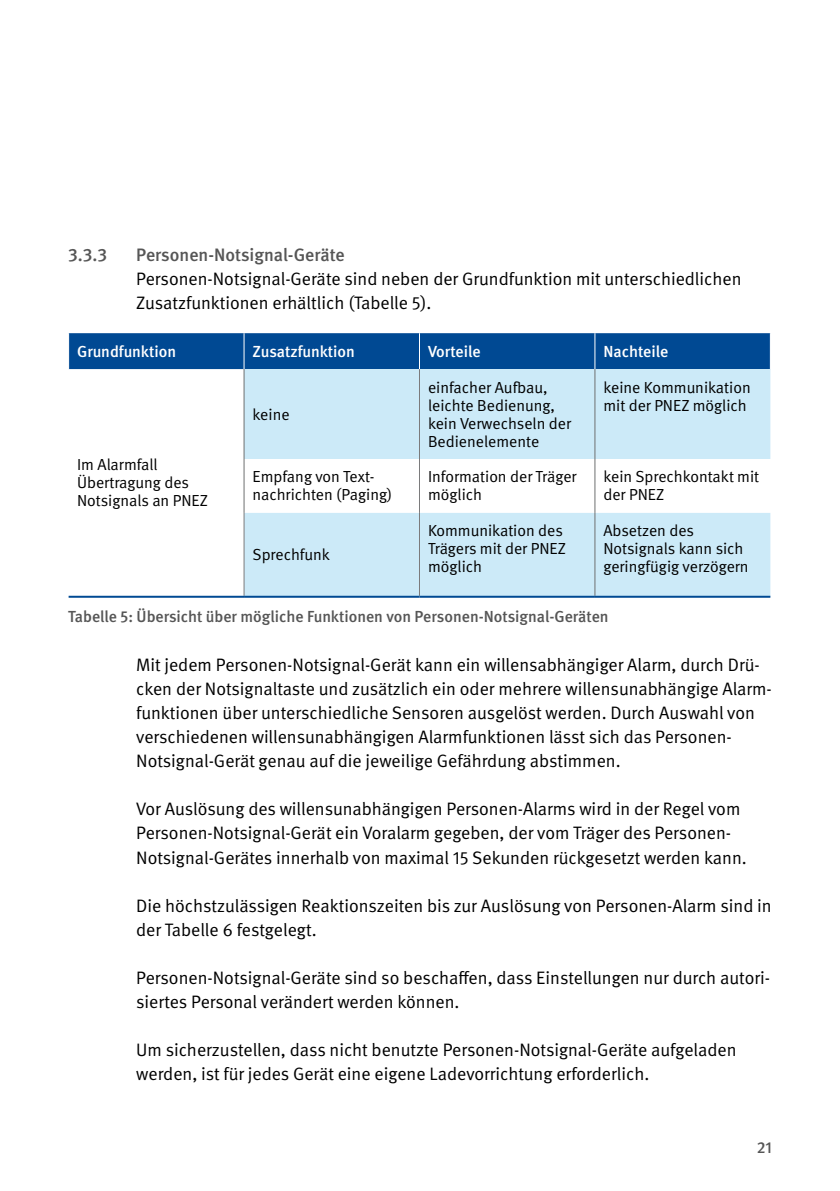
<style>
.page{position:relative;width:840px;height:1191px;background:#fff}
.page>*{position:absolute;margin:0;border:0;box-sizing:border-box;transform-origin:0 0}
.t1{font:18px/24.2px "DGUV Meta";color:#000}
.t2{font:500 18px "DGUV Meta";color:#565656}
.t3{font:16px/18px "DGUV Meta";color:#000}
.t4{font:500 16px "DGUV Meta";color:#565656}
.t5{font:500 16px "DGUV Meta";color:#fff}
</style>
<div class="page">
<div style="left:69px;top:333px;width:700px;height:36px;background:#004993"></div>
<svg style="left:244px;top:369px;width:526px;height:227px;fill:#cceaf8"></svg>
<hr style="left:419px;top:333px;width:1px;height:36px;background:#fff">
<hr style="left:419px;top:369px;width:1px;height:90px;background:#7b7b7c">
<hr style="left:419px;top:459px;width:1px;height:54px;background:#7b7b7c">
<hr style="left:419px;top:513px;width:1px;height:83px;background:#7b7b7c">
<hr style="left:243px;top:333px;width:1px;height:36px;background:#fff">
<hr style="left:243px;top:369px;width:1px;height:90px;background:#6e7070">
<hr style="left:243px;top:459px;width:1px;height:54px;background:#6e7070">
<hr style="left:243px;top:513px;width:1px;height:83px;background:#7b7b7c">
<hr style="left:594px;top:333px;width:1px;height:36px;background:#fff">
<hr style="left:594px;top:369px;width:1px;height:90px;background:#6e7070">
<hr style="left:594px;top:459px;width:1px;height:54px;background:#6e7070">
<hr style="left:594px;top:513px;width:1px;height:83px;background:#6e7070">
<hr style="left:69px;top:596px;width:175px;height:2px;background:#004a93">
<hr style="left:244px;top:596px;width:175px;height:2px;background:#004a93">
<hr style="left:419px;top:596px;width:175px;height:2px;background:#004a93">
<hr style="left:594px;top:596px;width:176px;height:2px;background:#004a93">
<p class="t2" style="left:68px;top:244px;width:41px">3.3.3</p>
<p class="t2" style="left:136px;top:244px;width:210px">Personen-Notsignal-Geräte</p>
<p class="t1" style="left:136px;top:267px;width:606px">Personen-Notsignal-Geräte sind neben der Grundfunktion mit unterschiedlichen<br>Zusatzfunktionen erhältlich (Tabelle 5).</p>
<p class="t5" style="left:77px;top:342px;width:100px">Grundfunktion</p>
<p class="t5" style="left:252px;top:342px;width:104px">Zusatzfunktion</p>
<p class="t5" style="left:428px;top:342px;width:54px">Vorteile</p>
<p class="t5" style="left:603px;top:342px;width:66px">Nachteile</p>
<p class="t3" style="left:77px;top:456px;width:132px">Im Alarmfall<br>Übertragung des<br>Notsignals an PNEZ</p>
<p class="t3" style="left:252px;top:405px;width:39px">keine</p>
<p class="t3" style="left:428px;top:378px;width:145px">einfacher Aufbau, leichte Bedienung, kein Verwechseln der<br>Bedienelemente</p>
<p class="t3" style="left:603px;top:378px;width:149px">keine Kommunikation mit der PNEZ möglich</p>
<p class="t3" style="left:252px;top:468px;width:141px">Empfang von Text&shy;nachrichten (Paging)</p>
<p class="t3" style="left:428px;top:468px;width:150px">Information der Träger möglich</p>
<p class="t3" style="left:603px;top:468px;width:157px">kein Sprechkontakt mit der PNEZ</p>
<p class="t3" style="left:428px;top:522px;width:139px">Kommunikation des<br>Trägers mit der PNEZ möglich</p>
<p class="t3" style="left:603px;top:522px;width:147px">Absetzen des<br>Notsignals kann sich geringfügig verzögern</p>
<p class="t4" style="left:68px;top:607px;width:541px">Tabelle 5: Übersicht über mögliche Funktionen von Personen-Notsignal-Geräten</p>
<p class="t1" style="left:136px;top:652px;width:636px">Mit jedem Personen-Notsignal-Gerät kann ein willensabhängiger Alarm, durch Drü&shy;cken der Notsignaltaste und zusätzlich ein oder mehrere willensunabhängige Alarm&shy;funktionen über unterschiedliche Sensoren ausgelöst werden. Durch Auswahl von verschiedenen willensunabhängigen Alarmfunktionen lässt sich das Personen-Notsignal-Gerät genau auf die jeweilige Gefährdung abstimmen.</p>
<p class="t1" style="left:136px;top:797px;width:611px">Vor Auslösung des willensunabhängigen Personen-Alarms wird in der Regel vom<br>Personen-Notsignal-Gerät ein Voralarm gegeben, der vom Träger des Personen-<br>Notsignal-Gerätes innerhalb von maximal 15 Sekunden rückgesetzt werden kann.</p>
<p class="t1" style="left:136px;top:893px;width:636px">Die höchstzulässigen Reaktionszeiten bis zur Auslösung von Personen-Alarm sind in der Tabelle 6 festgelegt.</p>
<p class="t1" style="left:136px;top:966px;width:635px">Personen-Notsignal-Geräte sind so beschaffen, dass Einstellungen nur durch autori&shy;siertes Personal verändert werden können.</p>
<p class="t1" style="left:136px;top:1038px;width:601px">Um sicherzustellen, dass nicht benutzte Personen-Notsignal-Geräte aufgeladen werden, ist für jedes Gerät eine eigene Ladevorrichtung erforderlich.</p>
<p class="t3" style="left:252px;top:546px;width:79px">Sprechfunk</p>
<p class="t4" style="left:756px;top:1137px;width:16px">21</p>
</div>
